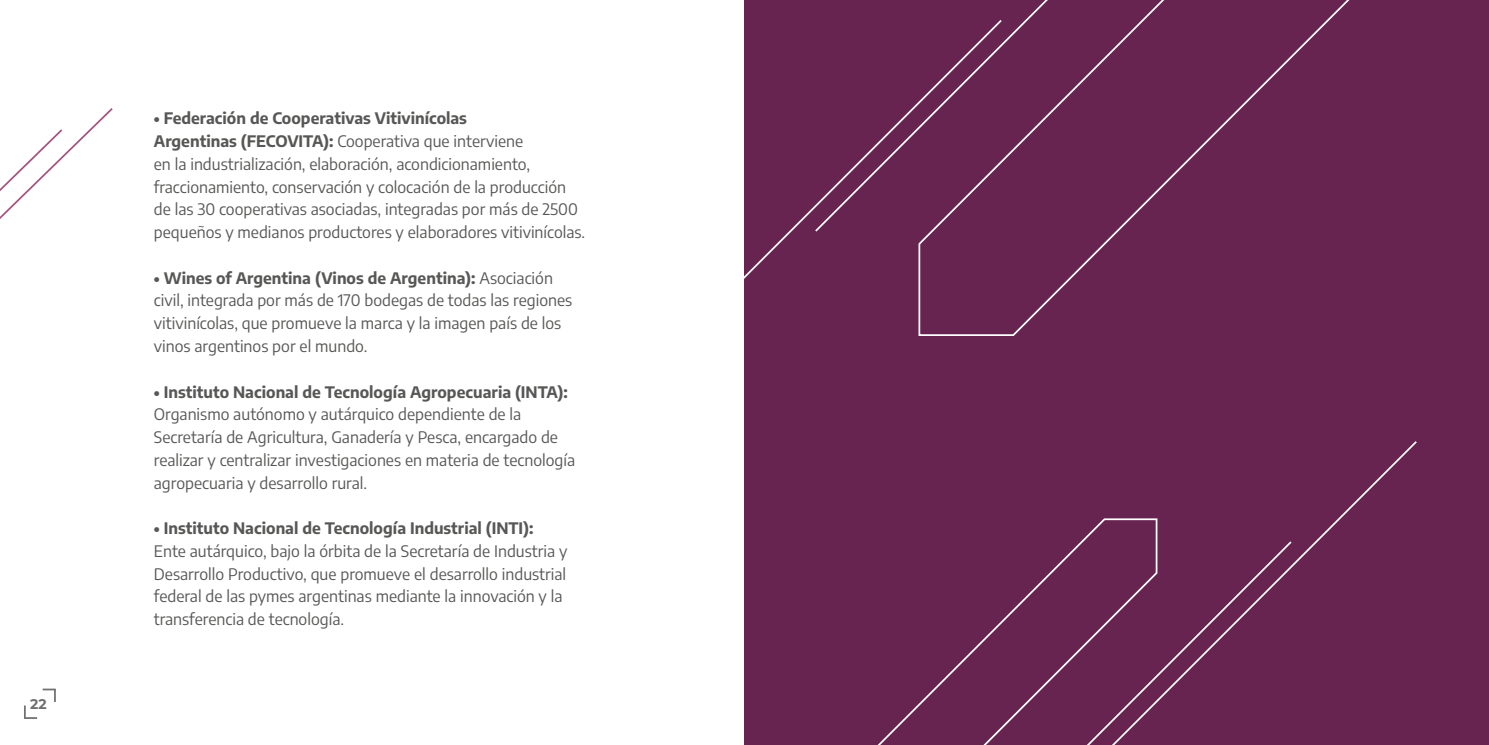
<style>
.page{position:relative;width:1489px;height:745px;background:#fff}
.page>*{position:absolute;margin:0;border:0;box-sizing:border-box;transform-origin:0 0}
.t1{font:15.75px/22.8px "Encode Sans";color:#575756}
.t2{font:700 15.75px "Encode Sans";color:#575756}
.t3{font:700 14px "Montserrat";color:#706f6f}
.s1{font-weight:700}
</style>
<div class="page">
<svg style="left:24px;top:705px;width:13px;height:13px"></svg>
<svg style="left:43px;top:688px;width:13px;height:13px"></svg>
<div style="left:744px;top:0;width:744px;height:744px;background:#672450"></div>
<svg style="left:918px;top:0;width:432px;height:336px"></svg>
<svg style="left:744px;top:0;width:384px;height:333px"></svg>
<svg style="left:1158px;top:441px;width:259px;height:261px"></svg>
<svg style="left:878px;top:518px;width:280px;height:226px"></svg>
<svg style="left:0;top:108px;width:113px;height:111px"></svg>
<p class="t3" style="left:30px;top:693px;width:18px">22</p>
<p class="t1" style="left:154px;top:106px;width:433px"><span class="s1">• Federación de Cooperativas Vitivinícolas<br>Argentinas (FECOVITA):</span> Cooperativa que interviene<br>en la industrialización, elaboración, acondicionamiento, fraccionamiento, conservación y colocación de la producción de las 30 cooperativas asociadas, integradas por más de 2500 pequeños y medianos productores y elaboradores vitivinícolas.</p>
<p class="t1" style="left:154px;top:265px;width:420px"><span class="s1">• Wines of Argentina (Vinos de Argentina):</span> Asociación civil, integrada por más de 170 bodegas de todas las regiones vitivinícolas, que promueve la marca y la imagen país de los vinos argentinos por el mundo.</p>
<p class="t2" style="left:154px;top:380px;width:415px">• Instituto Nacional de Tecnología Agropecuaria (INTA):</p>
<p class="t1" style="left:154px;top:402px;width:423px">Organismo autónomo y autárquico dependiente de la Secretaría de Agricultura, Ganadería y Pesca, encargado de realizar y centralizar investigaciones en materia de tecnología agropecuaria y desarrollo rural.</p>
<p class="t2" style="left:154px;top:517px;width:381px">• Instituto Nacional de Tecnología Industrial (INTI):</p>
<p class="t1" style="left:154px;top:538px;width:415px">Ente autárquico, bajo la órbita de la Secretaría de Industria y Desarrollo Productivo, que promueve el desarrollo industrial federal de las pymes argentinas mediante la innovación y la transferencia de tecnología.</p>
</div>
